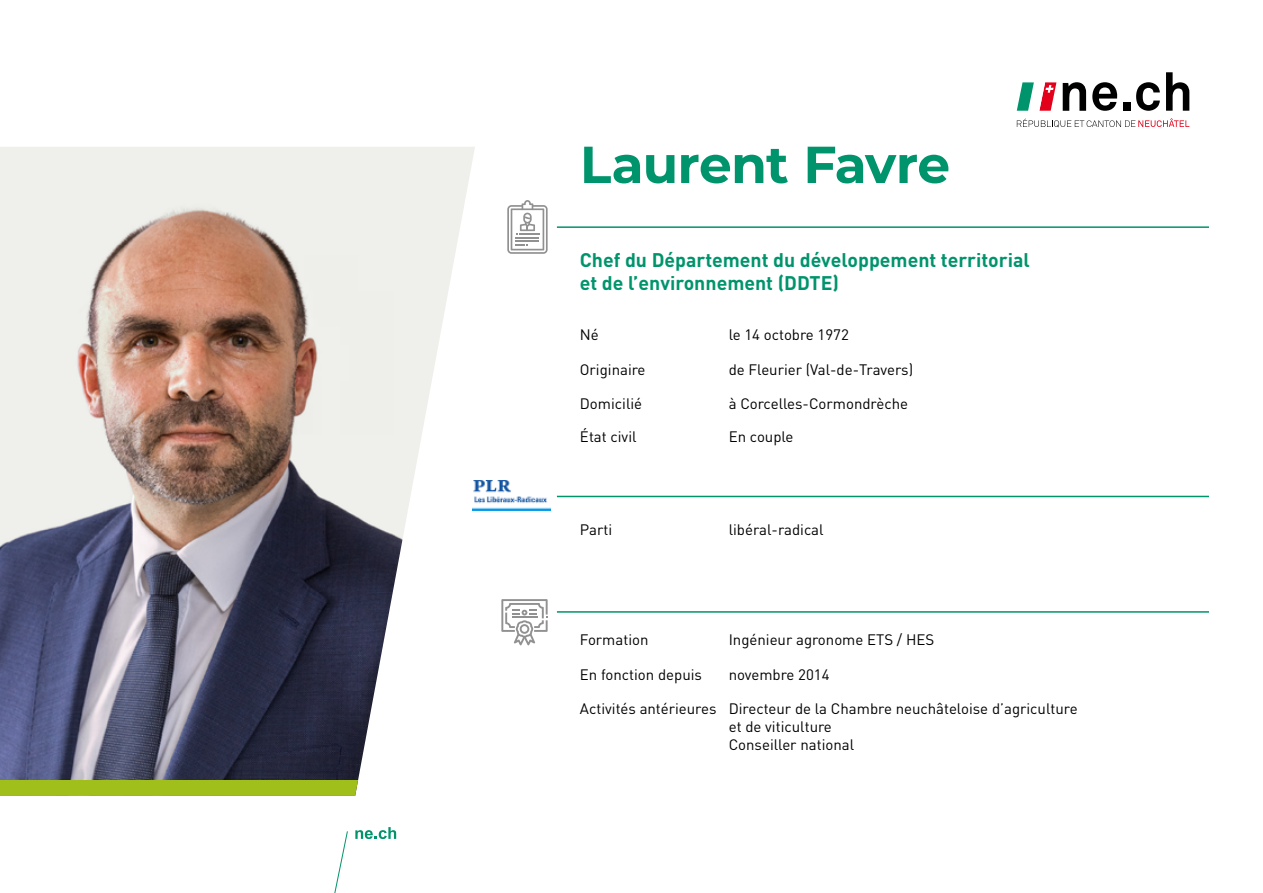
<style>
.page{position:relative;width:1263px;height:893px;background:#fff}
.page>*{position:absolute;margin:0;border:0;box-sizing:border-box;transform-origin:0 0}
.t1{font:700 51.9px "Montserrat";letter-spacing:-.015em;color:#00946c}
.t2{font:700 19.5px/23.4px "DIN Pro";color:#00946c}
.t3{font:15px/18px "DIN Pro";color:#000}
</style>
<div class="page">
<img style="left:475px;top:480px;width:76px;height:31px">
<img style="left:0;top:147px;width:475px;height:634px">
<svg style="left:507px;top:200px;width:41px;height:54px"></svg>
<svg style="left:501px;top:599px;width:47px;height:46px"></svg>
<svg style="left:355px;top:827px;width:41px;height:12px"></svg>
<svg style="left:334px;top:831px;width:14px;height:62px"></svg>
<svg style="left:1063px;top:82px;width:23px;height:29px"></svg>
<svg style="left:1092px;top:82px;width:25px;height:29px"></svg>
<div style="left:1123px;top:103px;width:8px;height:8px;background:#000"></div>
<svg style="left:1136px;top:82px;width:24px;height:29px"></svg>
<svg style="left:1166px;top:72px;width:23px;height:39px"></svg>
<svg style="left:1017px;top:118px;width:172px;height:9px"></svg>
<svg style="left:1017px;top:82px;width:39px;height:29px"></svg>
<hr style="left:557px;top:226px;width:652px;height:2px;background:#00946c">
<hr style="left:557px;top:496px;width:652px;height:1px;background:#00946c">
<hr style="left:557px;top:611px;width:652px;height:2px;background:#00946c">
<div style="left:0;top:780px;width:358px;height:16px;background:#a0bf1b"></div>
<h1 class="t1" style="left:580px;top:127px;width:372px">Laurent Favre</h1>
<h2 class="t2" style="left:580px;top:245px;width:451px">Chef du Département du développement territorial et de l’environnement (DDTE)</h2>
<p class="t3" style="left:580px;top:325px;width:20px">Né</p>
<p class="t3" style="left:729px;top:325px;width:122px">le 14 octobre 1972</p>
<p class="t3" style="left:580px;top:360px;width:67px">Originaire</p>
<p class="t3" style="left:729px;top:360px;width:186px">de Fleurier (Val-de-Travers)</p>
<p class="t3" style="left:580px;top:394px;width:64px">Domicilié</p>
<p class="t3" style="left:729px;top:394px;width:181px">à Corcelles-Cormondrèche</p>
<p class="t3" style="left:580px;top:427px;width:58px">État civil</p>
<p class="t3" style="left:729px;top:427px;width:66px">En couple</p>
<p class="t3" style="left:580px;top:520px;width:34px">Parti</p>
<p class="t3" style="left:729px;top:520px;width:96px">libéral-radical</p>
<p class="t3" style="left:580px;top:630px;width:70px">Formation</p>
<p class="t3" style="left:729px;top:630px;width:207px">Ingénieur agronome ETS / HES</p>
<p class="t3" style="left:580px;top:664px;width:124px">En fonction depuis</p>
<p class="t3" style="left:729px;top:664px;width:102px">novembre 2014</p>
<p class="t3" style="left:729px;top:699px;width:350px;text-indent:-149px">Activités antérieures Directeur de la Chambre neuchâteloise d’agriculture et de viticulture<br>Conseiller national</p>
</div>
